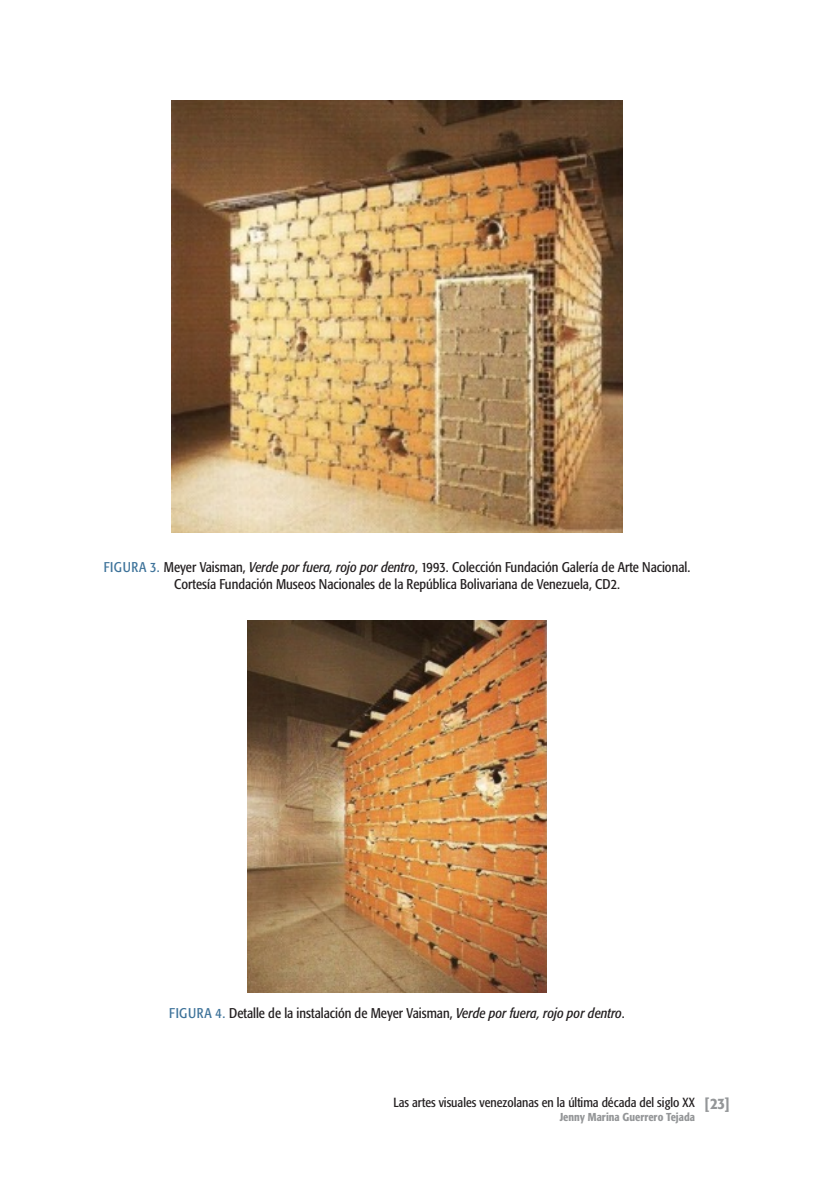
<style>
.page{position:relative;width:819px;height:1191px;background:#fff}
.page>*{position:absolute;margin:0;border:0;box-sizing:border-box;transform-origin:0 0}
.t1{font:500 condensed 15.75px "Formata";color:#949698}
.ART_Pie_de_foto{font:condensed 14px/16.6px "Formata";color:#231f20;text-align:center}
.t2{font:condensed 13.12px "Formata";color:#231f20}
.t3{font:500 condensed 11.38px "Formata";color:#949698}
.s1{color:#3e739a}
.s2{font-style:italic}
</style>
<div class="page">
<img style="left:171px;top:101px;width:452px;height:431px">
<img style="left:248px;top:621px;width:299px;height:371px">
<p class="ART_Pie_de_foto" style="left:104px;top:559px;width:588px"><span class="s1">FIGURA 3.</span> Meyer Vaisman, <span class="s2">Verde por fuera, rojo por dentro</span>, 1993. Colección Fundación Galería de Arte Nacional.<br>Cortesía Fundación Museos Nacionales de la República Bolivariana de Venezuela, CD2.</p>
<p class="ART_Pie_de_foto" style="left:169px;top:1005px;width:457px"><span class="s1">FIGURA 4.</span> Detalle de la instalación de Meyer Vaisman, <span class="s2">Verde por fuera, rojo por dentro</span>.</p>
<p class="t2" style="left:393px;top:1094px;width:303px">Las artes visuales venezolanas en la última década del siglo XX</p>
<p class="t3" style="left:559px;top:1110px;width:137px">Jenny Marina Guerrero Tejada</p>
<p class="t1" style="left:704px;top:1094px;width:27px">[23]</p>
</div>
